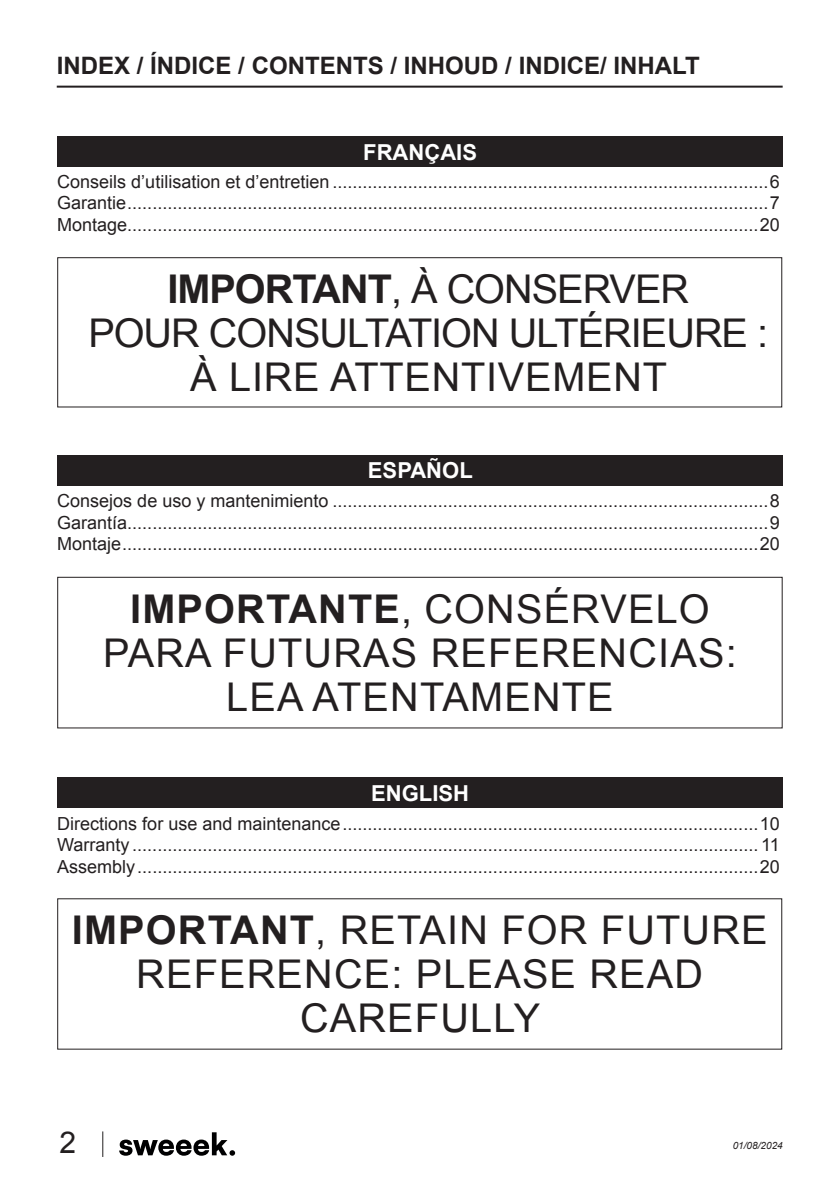
<style>
.page{position:relative;width:840px;height:1191px;background:#fff}
.page>*{position:absolute;margin:0;border:0;box-sizing:border-box;transform-origin:0 0}
.t1{font:39.6px/44px "Arial";letter-spacing:.03em;color:#231f20;text-align:center}
.t2{font:39.6px/44px "Arial";letter-spacing:-.025em;color:#231f20;text-align:center}
.t3{font:30px "Arial";color:#231f20}
.TITRE{font:700 24px "Arial";color:#231f20}
.t4{font:700 22px "Arial";color:#fff}
.TITRE-TDM-9PT{font:18px "Arial";color:#231f20}
.t5{font:italic 10px "Arial";color:#231f20}
.s1{font-weight:700}
</style>
<div class="page">
<svg style="left:102px;top:1131px;width:1px;height:26px"></svg>
<svg style="left:119px;top:1132px;width:116px;height:23px"></svg>
<div style="left:57px;top:136px;width:725px;height:31px;background:#231f20"></div>
<div style="left:57px;top:257px;width:724px;height:150px;border:1px solid #231f20"></div>
<div style="left:57px;top:455px;width:725px;height:30px;background:#231f20"></div>
<div style="left:57px;top:577px;width:725px;height:151px;border:1px solid #231f20"></div>
<div style="left:57px;top:777px;width:725px;height:31px;background:#231f20"></div>
<hr style="left:57px;top:86px;width:725px;height:2px;background:#231f20">
<p class="TITRE" style="left:57px;top:50px;width:644px">INDEX / ÍNDICE / CONTENTS / INHOUD / INDICE/ INHALT</p>
<p class="t4" style="left:363px;top:137px;width:115px">FRANÇAIS</p>
<p class="TITRE-TDM-9PT" style="left:57px;top:169px;width:723px">Conseils d’utilisation et d’entretien .......................................................................................6</p>
<p class="TITRE-TDM-9PT" style="left:57px;top:191px;width:723px">Garantie................................................................................................................................7</p>
<p class="TITRE-TDM-9PT" style="left:57px;top:213px;width:723px">Montage..............................................................................................................................20</p>
<p class="t2" style="left:88px;top:267px;width:681px"><span class="s1">IMPORTANT</span>, À CONSERVER<br>POUR CONSULTATION ULTÉRIEURE :<br>À LIRE ATTENTIVEMENT</p>
<p class="t4" style="left:368px;top:456px;width:106px">ESPAÑOL</p>
<p class="TITRE-TDM-9PT" style="left:57px;top:489px;width:723px">Consejos de uso y mantenimiento .......................................................................................8</p>
<p class="TITRE-TDM-9PT" style="left:57px;top:510px;width:723px">Garantía................................................................................................................................9</p>
<p class="TITRE-TDM-9PT" style="left:57px;top:532px;width:723px">Montaje...............................................................................................................................20</p>
<p class="t1" style="left:103px;top:587px;width:634px"><span class="s1">IMPORTANTE</span>, CONSÉRVELO<br>PARA FUTURAS REFERENCIAS:</p>
<p class="t1" style="left:226px;top:675px;width:389px">LEA ATENTAMENTE</p>
<p class="t4" style="left:371px;top:778px;width:99px">ENGLISH</p>
<p class="TITRE-TDM-9PT" style="left:57px;top:811px;width:723px">Directions for use and maintenance...................................................................................10</p>
<p class="TITRE-TDM-9PT" style="left:57px;top:833px;width:723px">Warranty ............................................................................................................................. 11</p>
<p class="TITRE-TDM-9PT" style="left:57px;top:855px;width:723px">Assembly............................................................................................................................20</p>
<p class="t1" style="left:72px;top:909px;width:696px"><span class="s1">IMPORTANT</span>, RETAIN FOR FUTURE<br>REFERENCE: PLEASE READ</p>
<p class="t1" style="left:300px;top:997px;width:241px">CAREFULLY</p>
<h2 class="t3" style="left:60px;top:1123px;width:18px">2</h2>
<p class="t5" style="left:732px;top:1138px;width:52px">01/08/2024</p>
</div>
